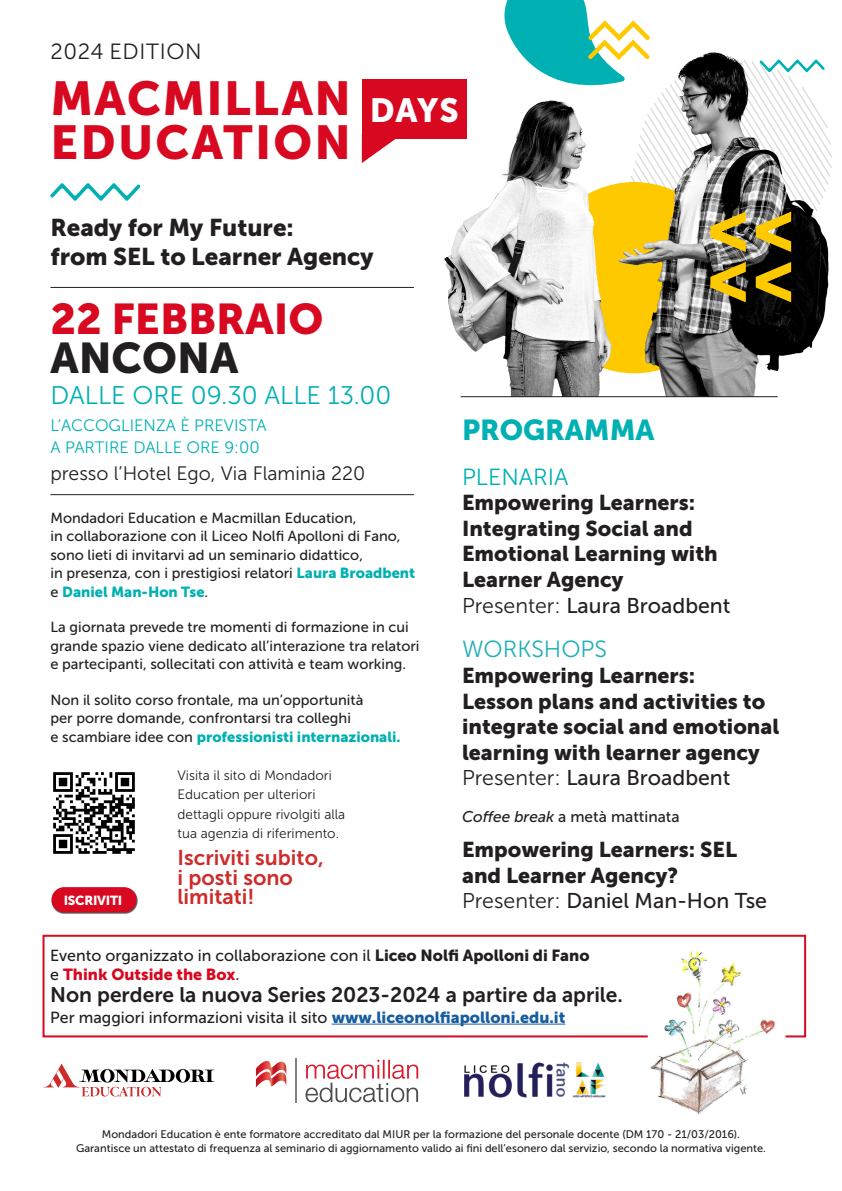
<style>
.page{position:relative;width:842px;height:1191px;background:#fff}
.page>*{position:absolute;margin:0;border:0;box-sizing:border-box;transform-origin:0 0}
.t1{font:47.3px "Museo Sans 900";letter-spacing:.04em;color:#d70820}
.t2{font:42.7px "Museo Sans 900";color:#d70820}
.t3{font:42.7px "Museo Sans 900";color:#231f20}
.t4{font:33.4px "Museo Sans 900";color:#fff}
.Testo{font:28.6px "Museo Sans 900";color:#00b0b3}
.t5{font:25.5px "Museo Sans 300";color:#00b0b3}
.t6{font:24.1px/29px "Museo Sans 900";color:#231f20}
.Testo-2{font:23.3px "Museo Sans 300";color:#1fb0b5}
.Testo-3{font:23.3px "Museo Sans 300";color:#00b0b3}
.t7{font:22px "Museo Sans 300";letter-spacing:.03em;color:#231f20}
.Testo-4{font:21.3px/25.6px "Museo Sans 900";color:#231f20}
.Testo-5{font:21.3px "Museo Sans 500";color:#231f20}
.Testo-6{font:21.3px/19.4px "Museo Sans 700";color:#ce2b2b}
.Testo-7{font:21px "Museo Sans 700";color:#231f20}
.t8{font:19.4px "Museo Sans 300";color:#231f20}
.t9{font:16.5px/22.3px "Museo Sans 300";color:#00b0b3}
.Testo-8{font:16px "Museo Sans 500";color:#231f20}
.Testo-9{font:16px "Museo Sans 900";color:#d70820}
.Testo-10{font:15.5px "Museo Sans 500";color:#231f20}
.Testo-11{font:14.6px/18.4px "Museo Sans 500";color:#231f20}
.Testo-12{font:14.6px "Museo Sans 900";color:#00b0b3}
.Testo-13{font:13.6px/19.4px "Museo Sans 300";color:#231f20}
.Testo_def{font:13.1px "Museo Sans 900";letter-spacing:-.02em;color:#fff}
.Testo-14{font:11px "Museo Sans 500";color:#231f20}
.s1{font-family:"Museo Sans 900";color:#00b0b3}
.s2{font-family:"Museo Sans 500";color:#231f20}
.s3{font-family:"Museo Sans 300"}
.s4{font-style:italic}
.s5{font-family:"Museo Sans 900"}
.s6{font-family:"Museo Sans 900";color:#175d9e}
</style>
<div class="page">
<img style="left:53px;top:772px;width:82px;height:82px">
<div style="left:52px;top:887px;width:86px;height:26px;background:#231f20;opacity:.75"></div>
<div style="left:52px;top:887px;width:84px;height:25px;background:#d70820;border-radius:13px"></div>
<hr style="left:50px;top:494px;width:364px;height:1px;background:#231f20">
<img style="left:444px;top:192px;width:380px;height:204px">
<svg style="left:499px;top:0;width:333px;height:318px"></svg>
<div style="left:362px;top:79px;width:105px;height:60px;background:#d70820"></div>
<svg style="left:362px;top:139px;width:34px;height:24px"></svg>
<svg style="left:50px;top:183px;width:90px;height:18px"></svg>
<hr style="left:461px;top:396px;width:317px;height:1px;background:#231f20">
<hr style="left:50px;top:287px;width:364px;height:1px;background:#231f20">
<svg style="left:256px;top:1060px;width:30px;height:28px"></svg>
<hr style="left:296px;top:1057px;width:1px;height:45px;background:#808285">
<svg style="left:305px;top:1059px;width:113px;height:43px"></svg>
<svg style="left:44px;top:1063px;width:170px;height:33px"></svg>
<img style="left:649px;top:1038px;width:99px;height:76px">
<img style="left:464px;top:1062px;width:142px;height:36px">
<svg style="left:42px;top:934px;width:765px;height:104px"></svg>
<p class="t7" style="left:50px;top:40px;width:153px">2024 EDITION</p>
<p class="t1" style="left:50px;top:71px;width:302px">MACMILLAN</p>
<p class="t1" style="left:50px;top:115px;width:302px">EDUCATION</p>
<p class="t4" style="left:370px;top:91px;width:90px">DAYS</p>
<p class="t6" style="left:50px;top:213px;width:325px">Ready for My Future:<br>from SEL to Learner Agency</p>
<p class="t2" style="left:50px;top:294px;width:274px">22 FEBBRAIO</p>
<p class="t3" style="left:50px;top:333px;width:189px">ANCONA</p>
<p class="t5" style="left:50px;top:381px;width:342px">DALLE ORE 09.30 ALLE 13.00</p>
<p class="t9" style="left:50px;top:414px;width:218px">L’ACCOGLIENZA È PREVISTA<br>A PARTIRE DALLE ORE 9:00</p>
<p class="t8" style="left:50px;top:463px;width:316px">presso l’Hotel Ego, Via Flaminia 220</p>
<p class="Testo-11" style="left:50px;top:509px;width:308px">Mondadori Education e Macmillan Education,</p>
<p class="Testo-11" style="left:50px;top:527px;width:352px">in collaborazione con il Liceo Nolfi Apolloni di Fano, sono lieti di invitarvi ad un seminario didattico,</p>
<p class="Testo-11" style="left:50px;top:564px;width:366px">in presenza, con i prestigiosi relatori <span class="s1">Laura Broadbent</span></p>
<p class="Testo-12" style="left:50px;top:583px;width:159px"><span class="s2">e</span> Daniel Man-Hon Tse<span class="s2">.</span></p>
<p class="Testo-11" style="left:50px;top:618px;width:371px">La giornata prevede tre momenti di formazione in cui grande spazio viene dedicato all’interazione tra relatori</p>
<p class="Testo-11" style="left:50px;top:655px;width:357px">e partecipanti, sollecitati con attività e team working.</p>
<p class="Testo-11" style="left:50px;top:691px;width:314px">Non il solito corso frontale, ma un’opportunità</p>
<p class="Testo-11" style="left:50px;top:709px;width:302px">per porre domande, confrontarsi tra colleghi</p>
<p class="Testo-12" style="left:50px;top:728px;width:352px"><span class="s2">e scambiare idee con</span> professionisti internazionali.</p>
<p class="Testo_def" style="left:64px;top:892px;width:60px">ISCRIVITI</p>
<p class="Testo-13" style="left:178px;top:765px;width:169px">Visita il sito di Mondadori<br>Education per ulteriori dettagli oppure rivolgiti alla tua agenzia di riferimento.</p>
<p class="Testo-6" style="left:178px;top:848px;width:148px">Iscriviti subito, i posti sono limitati!</p>
<p class="Testo" style="left:462px;top:414px;width:194px">PROGRAMMA</p>
<p class="Testo-3" style="left:462px;top:464px;width:108px">PLENARIA</p>
<p class="Testo-4" style="left:462px;top:490px;width:257px">Empowering Learners:<br>Integrating Social and<br>Emotional Learning with<br>Learner Agency</p>
<p class="Testo-5" style="left:462px;top:593px;width:270px"><span class="s3">Presenter:</span> Laura Broadbent</p>
<p class="Testo-2" style="left:462px;top:636px;width:146px">WORKSHOPS</p>
<p class="Testo-4" style="left:462px;top:662px;width:319px">Empowering Learners:<br>Lesson plans and activities to integrate social and emotional learning with learner agency</p>
<p class="Testo-5" style="left:462px;top:766px;width:270px"><span class="s3">Presenter:</span> Laura Broadbent</p>
<p class="Testo-10" style="left:462px;top:808px;width:219px"><span class="s4">Coffee break</span> a metà mattinata</p>
<p class="Testo-4" style="left:462px;top:837px;width:277px">Empowering Learners: SEL and Learner Agency?</p>
<p class="Testo-5" style="left:462px;top:889px;width:306px"><span class="s3">Presenter:</span> Daniel Man-Hon Tse</p>
<p class="Testo-8" style="left:50px;top:947px;width:541px">Evento organizzato in collaborazione con il <span class="s5">Liceo Nolfi Apolloni di Fano</span></p>
<p class="Testo-9" style="left:50px;top:965px;width:191px"><span class="s2">e</span> Think Outside the Box<span class="s2">.</span></p>
<p class="Testo-7" style="left:50px;top:982px;width:574px">Non perdere la nuova Series 2023-2024 a partire da aprile.</p>
<p class="Testo-8" style="left:50px;top:1008px;width:517px">Per maggiori informazioni visita il sito <span class="s6">www.liceonolfiapolloni.edu.it</span></p>
<p class="Testo-14" style="left:102px;top:1128px;width:640px">Mondadori Education è ente formatore accreditato dal MIUR per la formazione del personale docente (DM 170 - 21/03/2016).</p>
<p class="Testo-14" style="left:76px;top:1142px;width:691px">Garantisce un attestato di frequenza al seminario di aggiornamento valido ai fini dell’esonero dal servizio, secondo la normativa vigente.</p>
</div>
